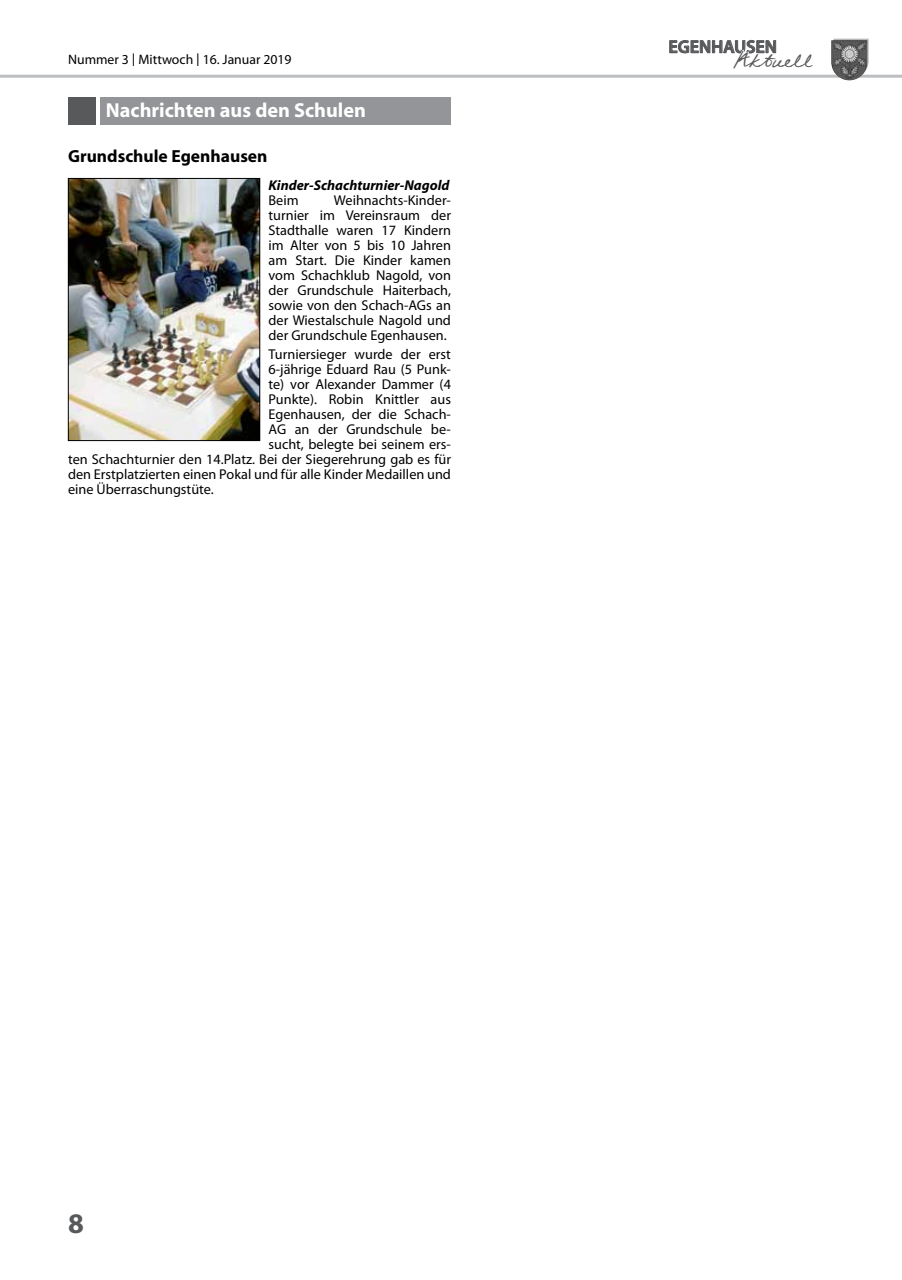
<style>
.page{position:relative;width:902px;height:1280px;background:#fff}
.page>*{position:absolute;margin:0;border:0;box-sizing:border-box;transform-origin:0 0}
.t1{font:700 28.5px "Myriad Pro";color:#58595b}
.t2{font:22.95px "Federico Handwriting";color:#58595b}
.t3{font:700 20.25px "Myriad";color:#fff}
.t4{font:600 18px "Myriad Pro";color:#58595b}
.t5{font:700 17.55px "Myriad Pro";color:#000}
.t6{font:14.25px/15px "Myriad Pro";color:#000;text-align:justify}
.t7{font:italic 700 14.25px "Myriad Pro";color:#000}
.t8{font:13.65px "Myriad Pro";color:#000}
.s1{font-family:"Lucida Sans"}
</style>
<div class="page">
<hr style="left:0;top:75px;width:901px;height:3px;background:#bcbec0">
<svg style="left:669px;top:40px;width:108px;height:14px"></svg>
<svg style="left:833px;top:39px;width:35px;height:39px"></svg>
<img style="left:831px;top:40px;width:36px;height:40px">
<div style="left:101px;top:97px;width:350px;height:27px;background:#939598"></div>
<div style="left:68px;top:97px;width:28px;height:28px;background:#58595b"></div>
<img style="left:70px;top:180px;width:188px;height:259px">
<div style="left:68px;top:178px;width:192px;height:263px;border:1px solid #000"></div>
<p class="t8" style="left:68px;top:51px;width:225px">Nummer 3 <span class="s1">|</span> Mittwoch <span class="s1">|</span> 16. Januar 2019</p>
<h3 class="t3" style="left:106px;top:100px;width:261px">Nachrichten aus den Schulen</h3>
<p class="t5" style="left:68px;top:145px;width:201px">Grundschule Egenhausen</p>
<p class="t7" style="left:268px;top:177px;width:182px">Kinder-Schachturnier-Nagold</p>
<p class="t6" style="left:268px;top:192px;width:32px">Beim</p>
<p class="t6" style="left:268px;top:192px;width:184px;text-indent:65px">Weihnachts-Kinder&shy;turnier im Vereinsraum der Stadthalle waren 17 Kindern im Alter von 5 bis 10 Jahren am Start. Die Kinder kamen vom Schachklub Nagold, von der Grundschule Haiterbach, sowie von den Schach-AGs an der Wiestalschule Nagold und der Grundschule Egenhausen.</p>
<p class="t6" style="left:268px;top:347px;width:184px">Turniersieger wurde der erst</p>
<p class="t6" style="left:268px;top:362px;width:184px">6-jährige Eduard Rau (5 Punk-</p>
<p class="t6" style="left:268px;top:377px;width:184px">te) vor Alexander Dammer (4</p>
<p class="t6" style="left:268px;top:392px;width:184px">Punkte). Robin Knittler aus</p>
<p class="t6" style="left:268px;top:407px;width:184px">Egenhausen, der die Schach-</p>
<p class="t6" style="left:268px;top:422px;width:184px">AG an der Grundschule be-</p>
<p class="t6" style="left:268px;top:437px;width:184px">sucht, belegte bei seinem ers-</p>
<p class="t6" style="left:68px;top:452px;width:384px">ten Schachturnier den 14.Platz. Bei der Siegerehrung gab es für</p>
<p class="t6" style="left:68px;top:467px;width:384px">den Erstplatzierten einen Pokal und für alle Kinder Medaillen und</p>
<p class="t6" style="left:68px;top:482px;width:147px">eine Überraschungstüte.</p>
<p class="t4" style="left:668px;top:35px;width:110px">EGENHAUSEN</p>
<h2 class="t2" style="left:733px;top:46px;width:80px">Aktuell</h2>
<h1 class="t1" style="left:68px;top:1205px;width:17px">8</h1>
</div>
